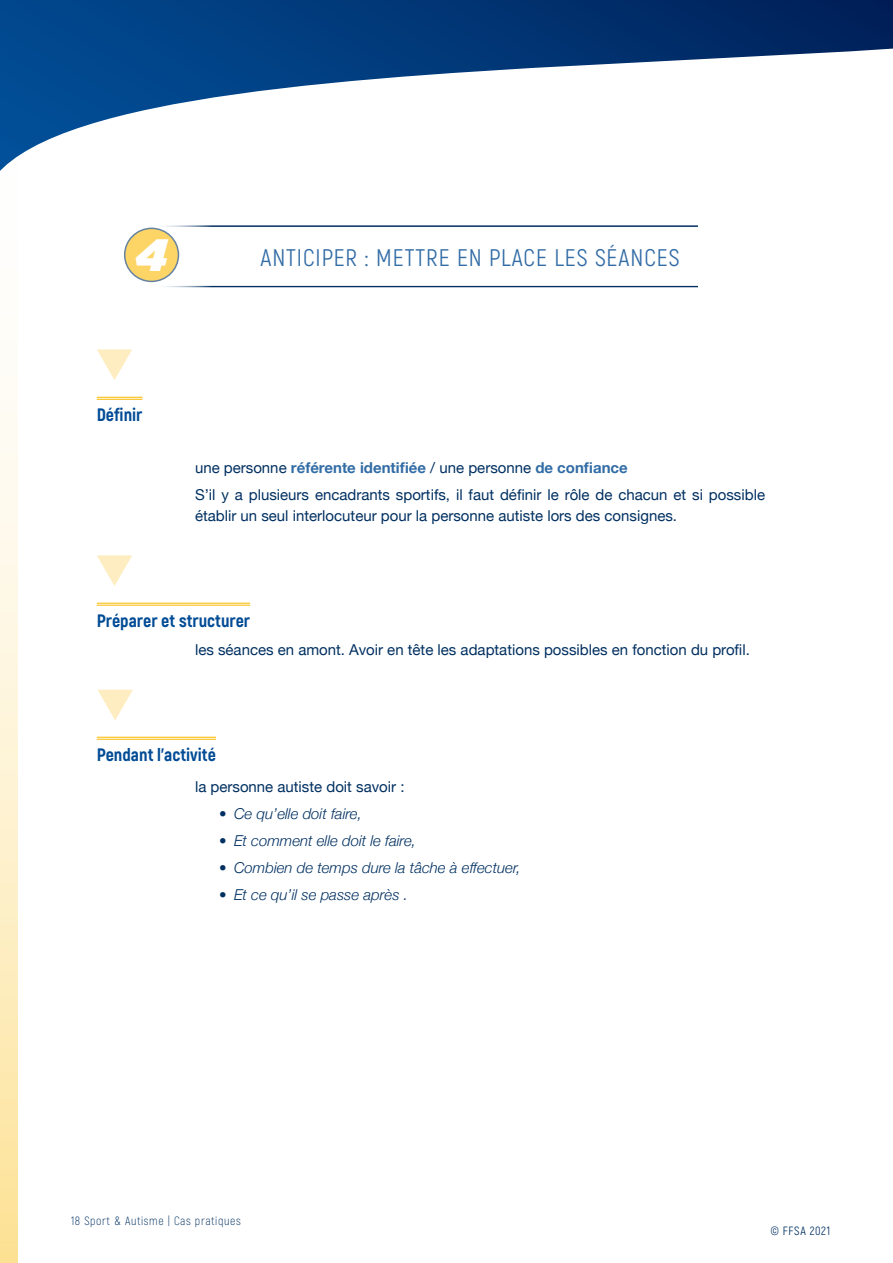
<style>
.page{position:relative;width:893px;height:1263px;background:#fff}
.page>*{position:absolute;margin:0;border:0;box-sizing:border-box;transform-origin:0 0}
.Accroche_-_centrer{font:italic 900 45px "Gotham";color:#fff}
.Sous-titre_-_Aligne{font:24px "Akrobat";letter-spacing:.04em;color:#326ca6}
.Texte_de_cellules{font:800 18px "Akrobat";color:#004b95}
.Corps_de_texte_-_Ju{font:15px/21px "Helvetica Neue";color:#003061}
.t1{font:italic 300 15px "Helvetica Neue";color:#003061}
.Corps_de_texte_-_Ju-2{font:700 15px "Helvetica Neue";color:#326ca6}
.t2{font:300 12px "Akrobat";letter-spacing:.05em;color:#003061}
.t3{font:12px "Akrobat";letter-spacing:.05em;color:#003061}
.s1{font-weight:400;color:#003061}
</style>
<div class="page">
<svg style="left:0;top:397px;width:18px;height:866px;background:#fdf0cb"></svg>
<hr style="left:97px;top:737px;width:119px;height:1px;background:#fab900">
<hr style="left:97px;top:739px;width:119px;height:1px;background:#fab900">
<svg style="left:98px;top:690px;width:35px;height:30px"></svg>
<hr style="left:97px;top:397px;width:45px;height:1px;background:#fab900">
<hr style="left:97px;top:399px;width:45px;height:1px;background:#fab900">
<svg style="left:97px;top:349px;width:35px;height:31px"></svg>
<hr style="left:97px;top:603px;width:153px;height:1px;background:#fab900">
<hr style="left:97px;top:605px;width:153px;height:1px;background:#fab900">
<svg style="left:97px;top:555px;width:35px;height:31px"></svg>
<hr style="left:152px;top:225px;width:546px;height:2px;background:#003061">
<hr style="left:152px;top:286px;width:546px;height:1px;background:#003061">
<div style="left:125px;top:228px;width:53px;height:53px;background:#fcd566;border-radius:50%"></div>
<div style="left:124px;top:228px;width:55px;height:54px;border:2px solid #003061;border-radius:50%"></div>
<svg style="left:0;top:0;width:893px;height:171px"></svg>
<p class="Accroche_-_centrer" style="left:136px;top:229px;width:33px">4</p>
<p class="Sous-titre_-_Aligne" style="left:260px;top:243px;width:421px">ANTICIPER : METTRE EN PLACE LES SÉANCES</p>
<p class="Texte_de_cellules" style="left:97px;top:403px;width:47px">Définir</p>
<p class="Corps_de_texte_-_Ju-2" style="left:195px;top:458px;width:434px"><span class="s1">une personne</span> référente identifiée <span class="s1">/ une personne</span> de confiance</p>
<p class="Corps_de_texte_-_Ju" style="left:195px;top:483px;width:572px">S’il y a plusieurs encadrants sportifs, il faut définir le rôle de chacun et si possible établir un seul interlocuteur pour la personne autiste lors des consignes.</p>
<p class="Texte_de_cellules" style="left:97px;top:609px;width:155px">Préparer et structurer</p>
<p class="Corps_de_texte_-_Ju" style="left:195px;top:639px;width:556px">les séances en amont. Avoir en tête les adaptations possibles en fonction du profil.</p>
<p class="Texte_de_cellules" style="left:97px;top:743px;width:121px">Pendant l’activité</p>
<p class="Corps_de_texte_-_Ju" style="left:195px;top:776px;width:211px">la personne autiste doit savoir :</p>
<p class="t1" style="left:219px;top:805px;width:144px">• Ce qu’elle doit faire,</p>
<p class="t1" style="left:219px;top:832px;width:198px">• Et comment elle doit le faire,</p>
<p class="t1" style="left:219px;top:859px;width:303px">• Combien de temps dure la tâche à effectuer,</p>
<p class="t1" style="left:219px;top:886px;width:190px">• Et ce qu’il se passe après .</p>
<p class="t2" style="left:71px;top:1213px;width:171px">18 Sport &amp; Autisme | Cas pratiques</p>
<p class="t3" style="left:770px;top:1223px;width:61px">© FFSA 2021</p>
</div>
